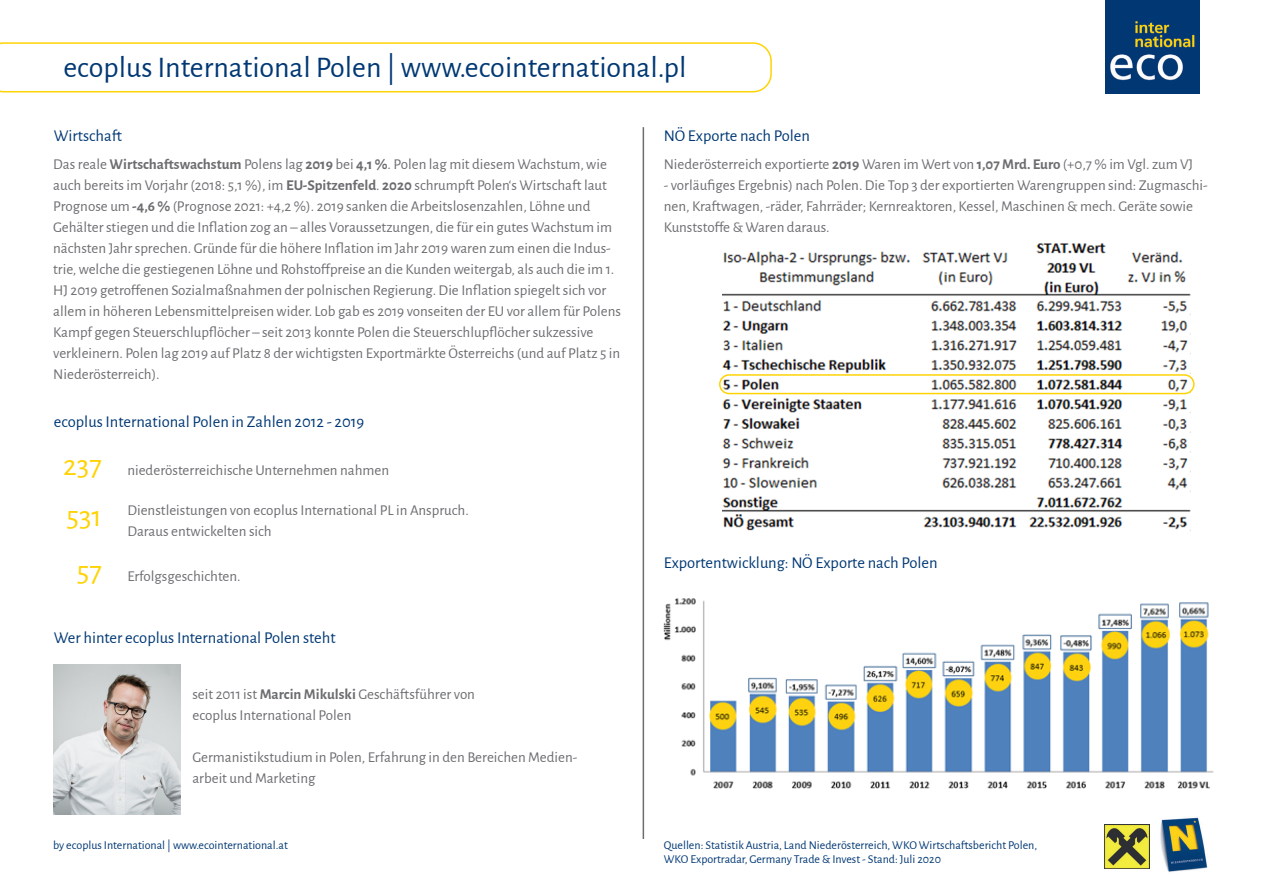
<style>
.page{position:relative;width:1263px;height:893px;background:#fff}
.page>*{position:absolute;margin:0;border:0;box-sizing:border-box;transform-origin:0 0}
.t1{font:30px "Alegreya Sans";color:#013874}
.t2{font:16.5px "Alegreya Sans";color:#013874}
.t3{font:15px/21px "Alegreya Sans";color:#6c6d70}
.t4{font:12px/14.4px "Alegreya Sans";color:#013874}
.s1{font-weight:700}
.s2{font-size:30px;color:#fed304}
</style>
<div class="page">
<img style="left:1160px;top:817px;width:48px;height:55px">
<img style="left:1105px;top:824px;width:44px;height:44px">
<img style="left:1106px;top:0;width:93px;height:94px">
<hr style="left:643px;top:127px;width:1px;height:712px;background:#6c6d70">
<img style="left:53px;top:665px;width:128px;height:150px">
<svg style="left:0;top:42px;width:772px;height:50px"></svg>
<img style="left:723px;top:243px;width:468px;height:288px">
<div style="left:719px;top:374px;width:475px;height:20px;border:2px solid #fed304;border-radius:9px"></div>
<img style="left:664px;top:598px;width:550px;height:191px">
<h1 class="t1" style="left:63px;top:46px;width:624px">ecoplus International Polen | www.ecointernational.pl</h1>
<p class="t2" style="left:54px;top:124px;width:70px">Wirtschaft</p>
<p class="t3" style="left:53px;top:153px;width:569px">Das reale <span class="s1">Wirtschaftswachstum</span> Polens lag <span class="s1">2019</span> bei <span class="s1">4,1 %</span>. Polen lag mit diesem Wachstum, wie auch bereits im Vorjahr (2018: 5,1 %), im <span class="s1">EU-Spitzenfeld</span>. <span class="s1">2020</span> schrumpft Polen‘s Wirtschaft laut Prognose um <span class="s1">-4,6 %</span> (Prognose 2021: +4,2 %). 2019 sanken die Arbeitslosenzahlen, Löhne und Gehälter stiegen und die Inflation zog an – alles Voraussetzungen, die für ein gutes Wachstum im nächsten Jahr sprechen. Gründe für die höhere Inflation im Jahr 2019 waren zum einen die Indus&shy;trie, welche die gestiegenen Löhne und Rohstoffpreise an die Kunden weitergab, als auch die im 1.<br>HJ 2019 getroffenen Sozialmaßnahmen der polnischen Regierung. Die Inflation spiegelt sich vor allem in höheren Lebensmittelpreisen wider. Lob gab es 2019 vonseiten der EU vor allem für Polens Kampf gegen Steuerschlupflöcher – seit 2013 konnte Polen die Steuerschlupflöcher sukzessive verkleinern. Polen lag 2019 auf Platz 8 der wichtigsten Exportmärkte Österreichs (und auf Platz 5 in Niederösterreich).</p>
<p class="t2" style="left:54px;top:411px;width:312px">ecoplus International Polen in Zahlen 2012 - 2019</p>
<p class="t3" style="left:63px;top:459px;width:327px"><span class="s2">237</span> niederösterreichische Unternehmen nahmen</p>
<p class="t3" style="left:127px;top:498px;width:343px;text-indent:-61px"><span class="s2">531</span> Dienstleistungen von ecoplus International PL in Anspruch.<br>Daraus entwickelten sich</p>
<p class="t3" style="left:77px;top:565px;width:165px"><span class="s2">57</span> Erfolgsgeschichten.</p>
<p class="t2" style="left:54px;top:626px;width:283px">Wer hinter ecoplus International Polen steht</p>
<p class="t3" style="left:192px;top:683px;width:284px">seit 2011 ist <span class="s1">Marcin Mikulski</span> Geschäftsführer von ecoplus International Polen</p>
<p class="t3" style="left:192px;top:746px;width:386px">Germanistikstudium in Polen, Erfahrung in den Bereichen Medien&shy;arbeit und Marketing</p>
<p class="t4" style="left:53px;top:837px;width:236px">by ecoplus International | www.ecointernational.at</p>
<p class="t2" style="left:664px;top:125px;width:148px">NÖ Exporte nach Polen</p>
<p class="t3" style="left:664px;top:153px;width:531px">Niederösterreich exportierte <span class="s1">2019</span> Waren im Wert von <span class="s1">1,07 Mrd. Euro</span> (+0,7 % im Vgl. zum VJ</p>
<p class="t3" style="left:664px;top:174px;width:545px">- vorläufiges Ergebnis) nach Polen. Die Top 3 der exportierten Warengruppen sind: Zugmaschi&shy;nen, Kraftwagen, -räder, Fahrräder; Kernreaktoren, Kessel, Maschinen &amp; mech. Geräte sowie<br>Kunststoffe &amp; Waren daraus.</p>
<p class="t2" style="left:664px;top:551px;width:275px">Exportentwicklung: NÖ Exporte nach Polen</p>
<p class="t4" style="left:664px;top:837px;width:375px">Quellen: Statistik Austria, Land Niederösterreich, WKO Wirtschaftsbericht Polen,<br>WKO Exportradar, Germany Trade &amp; Invest - Stand: Juli 2020</p>
</div>
